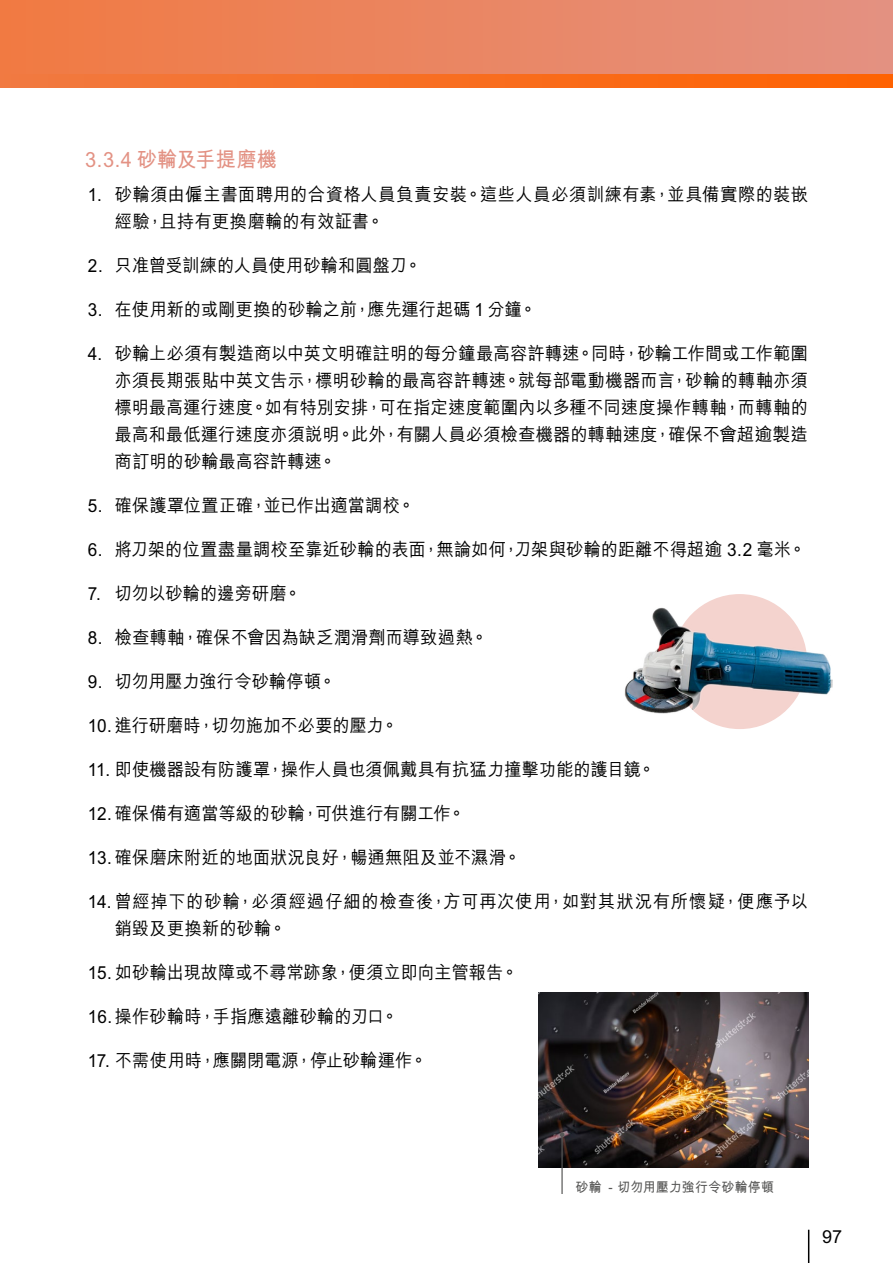
<style>
.page{position:relative;width:893px;height:1263px;background:#fff}
.page>*{position:absolute;margin:0;border:0;box-sizing:border-box;transform-origin:0 0}
.t1{font:700 21px "M Hei HK";letter-spacing:.02em;color:#e39284;scale:.95 1}
.t2{font:500 18px/27px "M Hei HK";letter-spacing:.015em;color:#000;text-align:justify;scale:.95 1}
.t3{font:500 18px/27px "M Hei HK";letter-spacing:.035em;color:#000;scale:.95 1}
.t4{font:500 18px/27px "M Hei HK";letter-spacing:.055em;color:#000;scale:.95 1}
.t5{font:500 18px "M Hei HK";letter-spacing:.015em;color:#000}
.t6{font:700 13.5px "M Hei HK";letter-spacing:.025em;color:#575756;scale:.95 1}
</style>
<div class="page">
<div style="left:0;top:0;width:893px;height:87px;background:linear-gradient(to right,#f17a42,#e39182)"></div>
<svg style="left:0;top:74px;width:893px;height:13px;background:#f76e21"></svg>
<div style="left:672px;top:594px;width:135px;height:135px;background:#f4d3ce;border-radius:50%"></div>
<img style="left:624px;top:606px;width:208px;height:108px">
<img style="left:538px;top:992px;width:270px;height:176px">
<hr style="left:561px;top:1135px;width:2px;height:59px;background:#575756">
<svg style="left:560px;top:1132px;width:4px;height:5px"></svg>
<hr style="left:808px;top:1230px;width:1px;height:33px;background:#000">
<p class="t1" style="left:85px;top:144px;width:203px">3.3.4 砂輪及手提磨機</p>
<p class="t3" style="left:115px;top:179px;width:731px;text-indent:-27px">1. 砂輪須由僱主書面聘用的合資格人員負責安裝。這些人員必須訓練有素，並具備實際的裝嵌經驗，且持有更換磨輪的有效証書。</p>
<p class="t2" style="left:88px;top:250px;width:353px">2. 只准曾受訓練的人員使用砂輪和圓盤刀。</p>
<p class="t2" style="left:88px;top:294px;width:474px">3. 在使用新的或剛更換的砂輪之前，應先運行起碼 1 分鐘。</p>
<p class="t2" style="left:115px;top:338px;width:731px;text-indent:-27px">4. 砂輪上必須有製造商以中英文明確註明的每分鐘最高容許轉速。同時，砂輪工作間或工作範圍亦須長期張貼中英文告示，標明砂輪的最高容許轉速。就每部電動機器而言，砂輪的轉軸亦須標明最高運行速度。如有特別安排，可在指定速度範圍內以多種不同速度操作轉軸，而轉軸的最高和最低運行速度亦須說明。此外，有關人員必須檢查機器的轉軸速度，確保不會超逾製造商訂明的砂輪最高容許轉速。</p>
<p class="t2" style="left:88px;top:490px;width:346px">5. 確保護罩位置正確，並已作出適當調校。</p>
<p class="t2" style="left:88px;top:534px;width:757px">6. 將刀架的位置盡量調校至靠近砂輪的表面，無論如何，刀架與砂輪的距離不得超逾 3.2 毫米。</p>
<p class="t2" style="left:88px;top:578px;width:226px">7. 切勿以砂輪的邊旁研磨。</p>
<p class="t2" style="left:88px;top:622px;width:423px">8. 檢查轉軸，確保不會因為缺乏潤滑劑而導致過熱。</p>
<p class="t2" style="left:88px;top:666px;width:263px">9. 切勿用壓力強行令砂輪停頓。</p>
<p class="t2" style="left:88px;top:710px;width:328px">10. 進行研磨時，切勿施加不必要的壓力。</p>
<p class="t2" style="left:88px;top:754px;width:599px">11. 即使機器設有防護罩，操作人員也須佩戴具有抗猛力撞擊功能的護目鏡。</p>
<p class="t2" style="left:88px;top:798px;width:399px">12. 確保備有適當等級的砂輪，可供進行有關工作。</p>
<p class="t2" style="left:88px;top:842px;width:457px">13. 確保磨床附近的地面狀況良好，暢通無阻及並不濕滑。</p>
<p class="t4" style="left:115px;top:886px;width:731px;text-indent:-27px">14. 曾經掉下的砂輪，必須經過仔細的檢查後，方可再次使用，如對其狀況有所懷疑，便應予以銷毀及更換新的砂輪。</p>
<p class="t2" style="left:88px;top:957px;width:454px">15. 如砂輪出現故障或不尋常跡象，便須立即向主管報告。</p>
<p class="t2" style="left:88px;top:1001px;width:328px">16. 操作砂輪時，手指應遠離砂輪的刃口。</p>
<p class="t2" style="left:88px;top:1045px;width:359px">17. 不需使用時，應關閉電源，停止砂輪運作。</p>
<p class="t6" style="left:576px;top:1177px;width:210px">砂輪 - 切勿用壓力強行令砂輪停頓</p>
<p class="t5" style="left:822px;top:1223px;width:22px">97</p>
</div>
